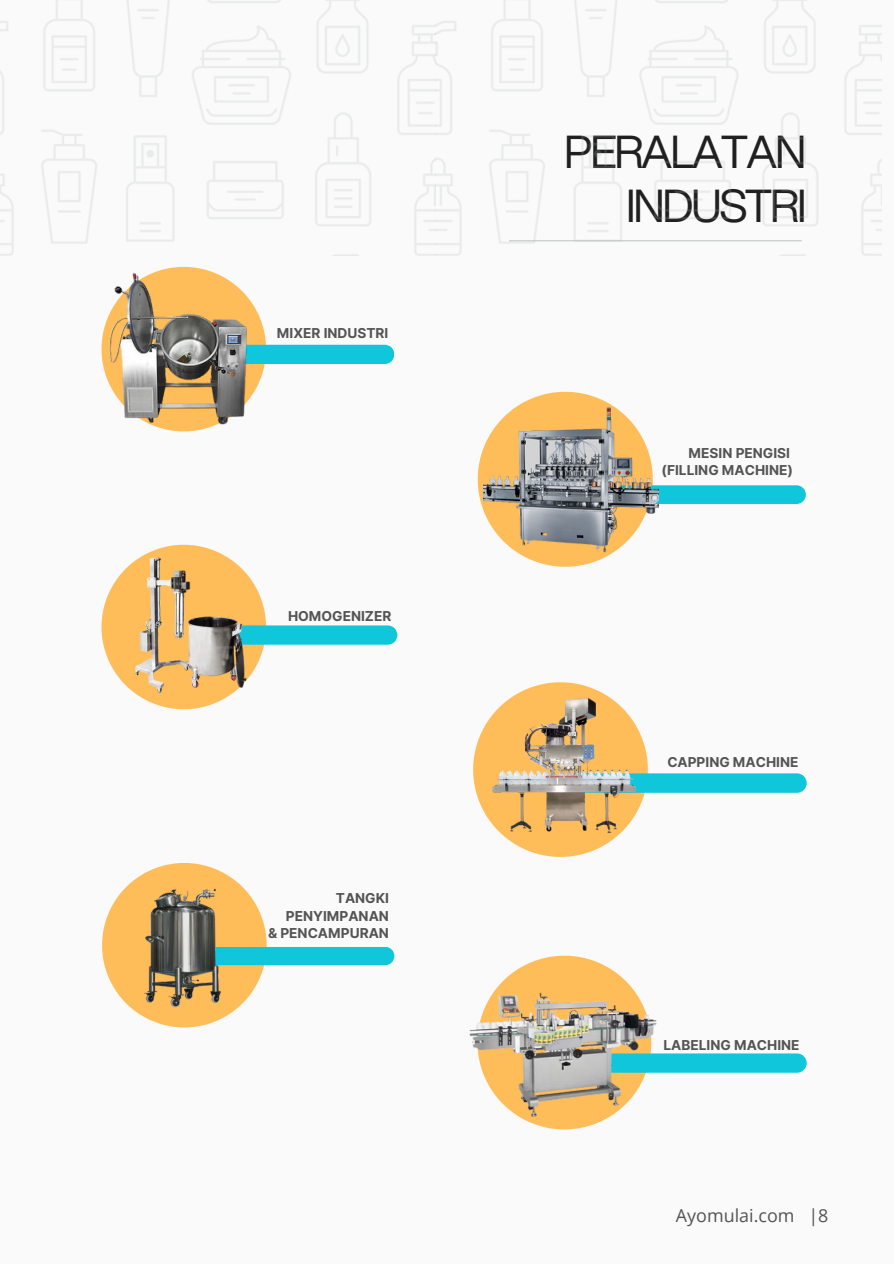
<style>
.page{position:relative;width:894px;height:1264px;background:#fff}
.page>*{position:absolute;margin:0;border:0;box-sizing:border-box;transform-origin:0 0}
.t1{font:45px/54px "Helvetica Now Display";letter-spacing:-.05em;color:#202020;text-align:right}
.t2{font:17.85px "Open Sans";color:#545454}
.t3{font:700 13.65px "Inter";color:#545454}
</style>
<div class="page">
<div style="left:0;top:0;width:893px;height:1263px;background:#fafafa"></div>
<svg style="left:102px;top:863px;width:198px;height:165px"></svg>
<svg style="left:150px;top:266px;width:150px;height:166px"></svg>
<div style="left:276px;top:345px;width:118px;height:19px;background:#0fc6db"></div>
<img style="left:101px;top:273px;width:175px;height:151px">
<svg style="left:473px;top:682px;width:210px;height:175px"></svg>
<svg style="left:152px;top:544px;width:148px;height:166px"></svg>
<div style="left:276px;top:625px;width:121px;height:19px;background:#0fc6db"></div>
<img style="left:101px;top:550px;width:175px;height:153px">
<div style="left:184px;top:946px;width:210px;height:19px;background:#0fc6db;border-radius:9px"></div>
<img style="left:141px;top:878px;width:86px;height:129px">
<svg style="left:477px;top:391px;width:182px;height:176px"></svg>
<div style="left:609px;top:485px;width:196px;height:19px;background:#0fc6db;border-radius:9px"></div>
<img style="left:483px;top:402px;width:175px;height:154px">
<div style="left:653px;top:773px;width:153px;height:19px;background:#0fc6db"></div>
<img style="left:476px;top:696px;width:177px;height:140px">
<div style="left:603px;top:1053px;width:203px;height:19px;background:#0fc6db;border-radius:10px"></div>
<img style="left:469px;top:959px;width:206px;height:171px">
<p class="t3" style="left:277px;top:325px;width:113px">MIXER INDUSTRI</p>
<p class="t3" style="left:288px;top:608px;width:105px">HOMOGENIZER</p>
<h1 class="t3" style="left:336px;top:890px;width:55px">TANGKI</h1>
<p class="t3" style="left:286px;top:907px;width:105px">PENYIMPANAN</p>
<p class="t3" style="left:268px;top:925px;width:122px">&amp; PENCAMPURAN</p>
<p class="t1" style="left:564px;top:124px;width:244px">PERALATAN<br>INDUSTRI</p>
<p class="t3" style="left:688px;top:444px;width:103px">MESIN PENGISI</p>
<p class="t3" style="left:661px;top:462px;width:133px">(FILLING MACHINE)</p>
<p class="t3" style="left:667px;top:753px;width:132px">CAPPING MACHINE</p>
<p class="t3" style="left:663px;top:1036px;width:137px">LABELING MACHINE</p>
<p class="t2" style="left:675px;top:1203px;width:154px">Ayomulai.com |8</p>
</div>
